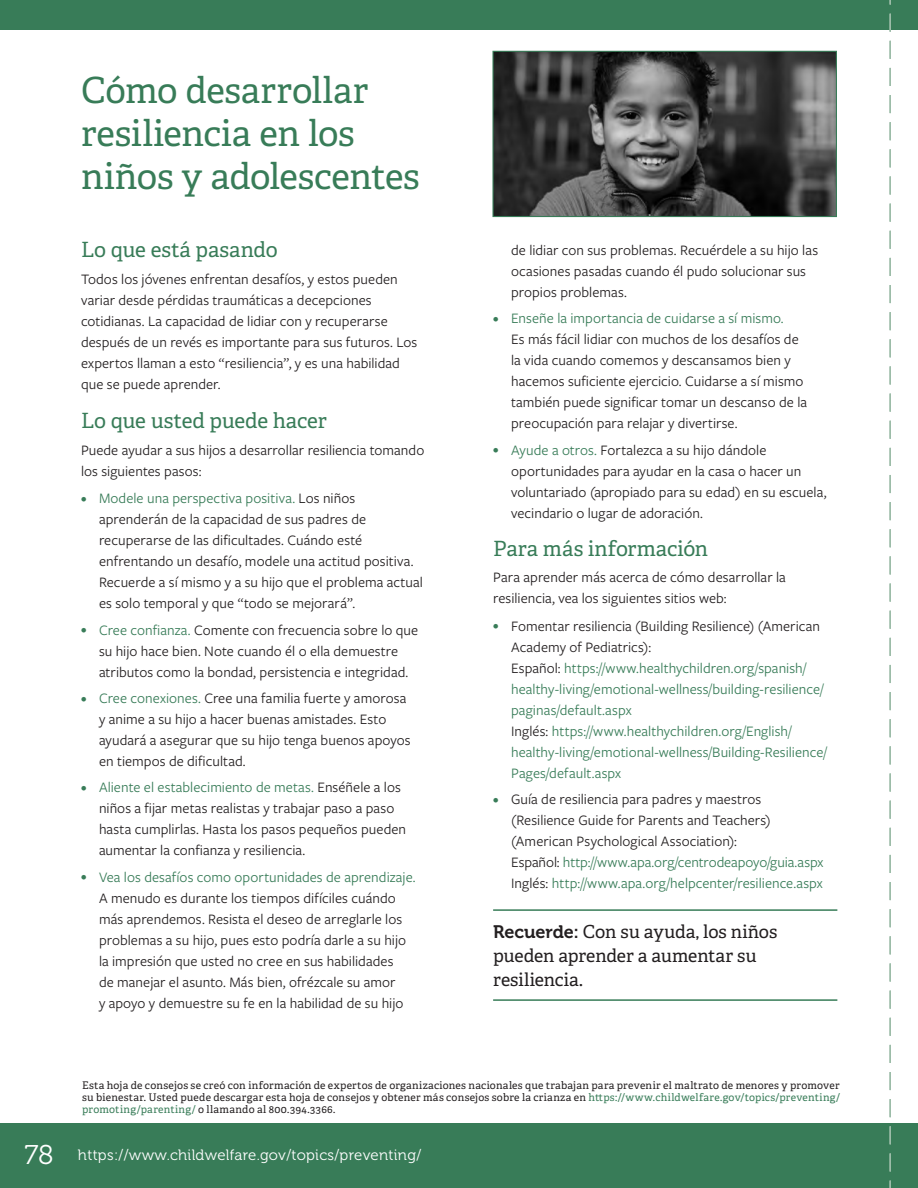
<style>
.page{position:relative;width:918px;height:1188px;background:#fff}
.page>*{position:absolute;margin:0;border:0;box-sizing:border-box;transform-origin:0 0}
.t1{font:36px/43.2px "Adelle PE";letter-spacing:-.005em;color:#387c58}
.t2{font:21px "Adelle PE";letter-spacing:-.005em;color:#387c58}
.t3{font:18px/24px "Adelle PE";letter-spacing:-.005em;color:#231f20}
.t4{font:15px/21px "Freight Sans Pro";letter-spacing:.005em;color:#231f20}
.t5{font:15px/21px "Freight Sans Pro";letter-spacing:.005em;color:#387c58}
.t6{font:15px "Museo 300";letter-spacing:.02em;color:#fff}
.t7{font:10.5px/12px "Adelle PE";letter-spacing:.03em;color:#231f20;text-align:justify}
.s1{font-size:12px;color:#387c58}
.s2{color:#387c58}
.s3{font-size:12px}
.s4{color:#231f20}
.s5{font-family:"Museo 700"}
.s6{font-size:27px}
</style>
<div class="page">
<div style="left:0;top:1123px;width:918px;height:65px;background:#387c58"></div>
<div style="left:0;top:0;width:918px;height:29px;background:#387c58"></div>
<svg style="left:890px;top:0;width:1px;height:1188px"></svg>
<hr style="left:493px;top:909px;width:344px;height:2px;background:#387c58">
<hr style="left:493px;top:999px;width:344px;height:2px;background:#387c58">
<img style="left:494px;top:53px;width:341px;height:162px">
<div style="left:492px;top:51px;width:345px;height:166px;border:1px solid #387c58"></div>
<h3 class="t1" style="left:81px;top:67px;width:340px">Cómo desarrollar resiliencia en los niños y adolescentes</h3>
<h4 class="t2" style="left:81px;top:235px;width:198px">Lo que está pasando</h4>
<p class="t4" style="left:81px;top:268px;width:338px">Todos los jóvenes enfrentan desafíos, y estos pueden variar desde pérdidas traumáticas a decepciones cotidianas. La capacidad de lidiar con y recuperarse después de un revés es importante para sus futuros. Los expertos llaman a esto “resiliencia”, y es una habilidad que se puede aprender.</p>
<h4 class="t2" style="left:81px;top:405px;width:247px">Lo que usted puede hacer</h4>
<p class="t4" style="left:81px;top:439px;width:345px">Puede ayudar a sus hijos a desarrollar resiliencia tomando los siguientes pasos:</p>
<p class="t4" style="left:99px;top:487px;width:325px;text-indent:-18px"><span class="s1">•</span> <span class="s2">Modele una perspectiva positiva.</span> Los niños aprenderán de la capacidad de sus padres de recuperarse de las dificultades. Cuándo esté enfrentando un desafío, modele una actitud positiva.<br>Recuerde a sí mismo y a su hijo que el problema actual es solo temporal y que “todo se mejorará”.</p>
<p class="t4" style="left:81px;top:619px;width:339px;text-align:center"><span class="s1">•</span> <span class="s2">Cree confianza.</span> Comente con frecuencia sobre lo que su hijo hace bien. Note cuando él o ella demuestre atributos como la bondad, persistencia e integridad.</p>
<p class="t4" style="left:99px;top:687px;width:313px;text-indent:-18px"><span class="s1">•</span> <span class="s2">Cree conexiones.</span> Cree una familia fuerte y amorosa y anime a su hijo a hacer buenas amistades. Esto ayudará a asegurar que su hijo tenga buenos apoyos en tiempos de dificultad.</p>
<p class="t4" style="left:99px;top:776px;width:309px;text-indent:-18px"><span class="s1">•</span> <span class="s2">Aliente el establecimiento de metas.</span> Enséñele a los niños a fijar metas realistas y trabajar paso a paso hasta cumplirlas. Hasta los pasos pequeños pueden aumentar la confianza y resiliencia.</p>
<p class="t4" style="left:81px;top:866px;width:336px;text-align:center"><span class="s1">•</span> <span class="s2">Vea los desafíos como oportunidades de aprendizaje.<br></span>A menudo es durante los tiempos difíciles cuándo<br>más aprendemos. Resista el deseo de arreglarle los problemas a su hijo, pues esto podría darle a su hijo<br>la impresión que usted no cree en sus habilidades<br>de manejar el asunto. Más bien, ofrézcale su amor<br>y apoyo y demuestre su fe en la habilidad de su hijo</p>
<p class="t4" style="left:511px;top:239px;width:309px">de lidiar con sus problemas. Recuérdele a su hijo las ocasiones pasadas cuando él pudo solucionar sus propios problemas.</p>
<p class="t4" style="left:511px;top:307px;width:297px;text-indent:-18px"><span class="s1">•</span> <span class="s2">Enseñe la importancia de cuidarse a sí mismo.<br></span>Es más fácil lidiar con muchos de los desafíos de la vida cuando comemos y descansamos bien y hacemos suficiente ejercicio. Cuidarse a sí mismo también puede significar tomar un descanso de la preocupación para relajar y divertirse.</p>
<p class="t4" style="left:511px;top:439px;width:317px;text-indent:-18px"><span class="s1">•</span> <span class="s2">Ayude a otros.</span> Fortalezca a su hijo dándole oportunidades para ayudar en la casa o hacer un voluntariado (apropiado para su edad) en su escuela, vecindario o lugar de adoración.</p>
<h4 class="t2" style="left:493px;top:533px;width:216px">Para más información</h4>
<p class="t4" style="left:493px;top:566px;width:294px">Para aprender más acerca de cómo desarrollar la resiliencia, vea los siguientes sitios web:</p>
<p class="t5" style="left:511px;top:615px;width:317px;text-indent:-18px"><span class="s3">•</span> <span class="s4">Fomentar resiliencia (Building Resilience) (American Academy of Pediatrics):<br>Español:</span> https://www.healthychildren.org/spanish/ healthy-living/emotional-wellness/building-resilience/ paginas/default.aspx<br><span class="s4">Inglés:</span> https://www.healthychildren.org/English/ healthy-living/emotional-wellness/Building-Resilience/ Pages/default.aspx</p>
<p class="t4" style="left:511px;top:788px;width:314px;text-indent:-18px"><span class="s1">•</span> Guía de resiliencia para padres y maestros (Resilience Guide for Parents and Teachers) (American Psychological Association):<br>Español: <span class="s2">http://www.apa.org/centrodeapoyo/guia.aspx </span>Inglés: <span class="s2">http://www.apa.org/helpcenter/resilience.aspx</span></p>
<p class="t3" style="left:493px;top:919px;width:286px"><span class="s5">Recuerde:</span> Con su ayuda, los niños pueden aprender a aumentar su resiliencia.</p>
<p class="t7" style="left:82px;top:1079px;width:760px">Esta hoja de consejos se creó con información de expertos de organizaciones nacionales que trabajan para prevenir el maltrato de menores y promover su bienestar. Usted puede descargar esta hoja de consejos y obtener más consejos sobre la crianza en <span class="s2">https://www.childwelfare.gov/topics/preventing/ promoting/parenting/</span> o llamando al 800.394.3366.</p>
<p class="t6" style="left:24px;top:1146px;width:398px"><span class="s6">78</span> https://www.childwelfare.gov/topics/preventing/</p>
</div>
